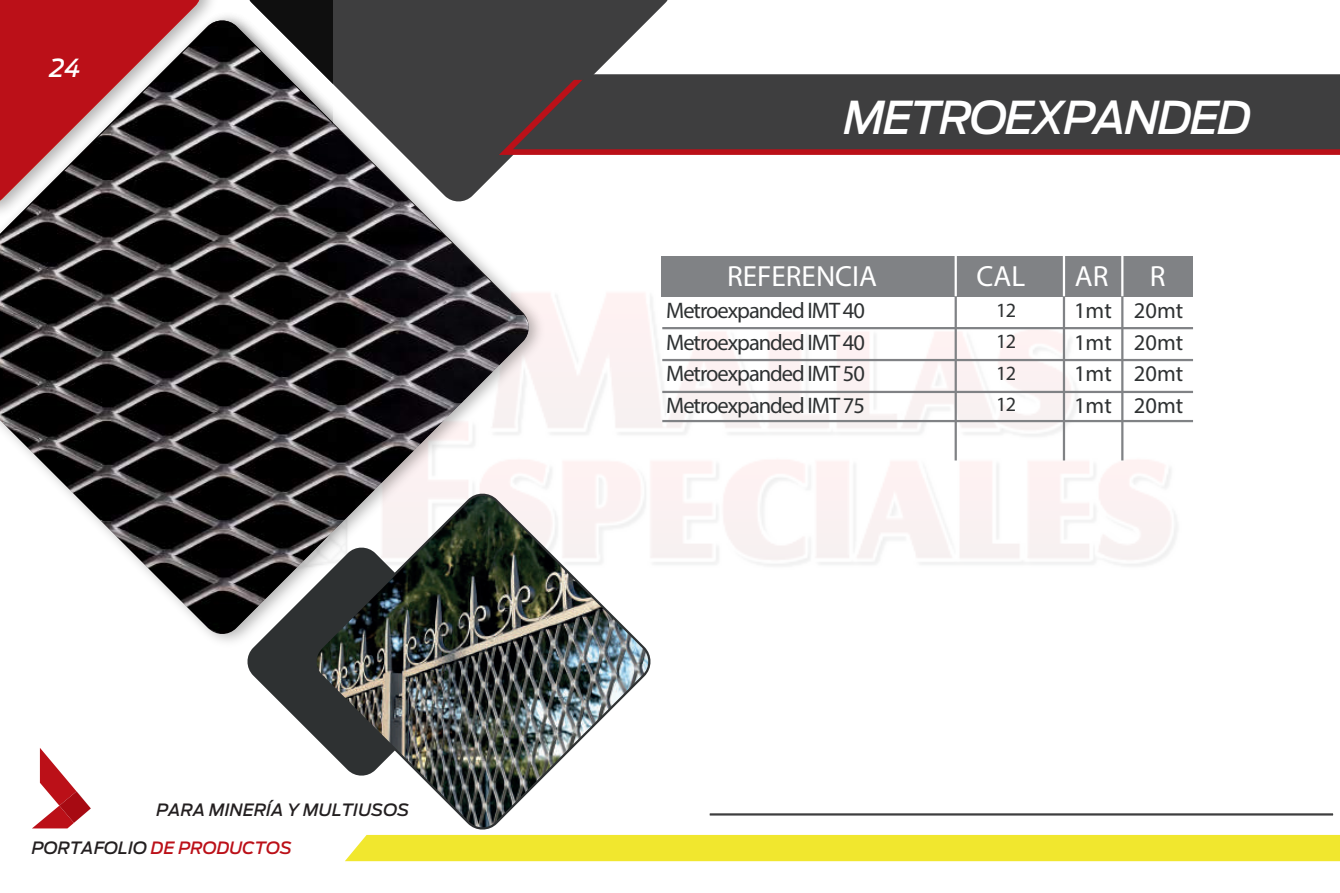
<style>
.page{position:relative;width:1340px;height:893px;background:#fff}
.page>*{position:absolute;margin:0;border:0;box-sizing:border-box;transform-origin:0 0}
.t1{font:italic 500 45px "Ford Antenna";letter-spacing:-.04em;color:#fff}
.t2{font:29.25px "Myriad Pro";color:#fff}
.t3{font:italic 500 24.75px "Ford Antenna";color:#fff}
.t4{font:22.5px/31.5px "Myriad Pro";letter-spacing:-.045em;color:#2e3132;text-align:justify}
.t5{font:20.25px/31.5px "Myriad Pro";letter-spacing:-.05em;color:#2e3132;text-align:justify}
.t6{font:italic 500 16.88px "Ford Antenna";color:#bb1018}
.t7{font:italic 500 16.88px "Ford Antenna";color:#231f20}
.s1{color:#231f20}
</style>
<div class="page">
<div style="left:662px;top:256px;width:530px;height:40px;background:#808285"></div>
<hr style="left:954px;top:296px;width:2px;height:164px;background:#808285">
<hr style="left:1062px;top:296px;width:3px;height:164px;background:#808285">
<hr style="left:1121px;top:296px;width:2px;height:164px;background:#808285">
<hr style="left:954px;top:256px;width:2px;height:40px;background:#fff">
<hr style="left:1062px;top:256px;width:3px;height:40px;background:#fff">
<hr style="left:1121px;top:256px;width:2px;height:40px;background:#fff">
<hr style="left:662px;top:327px;width:530px;height:2px;background:#808285">
<hr style="left:662px;top:359px;width:530px;height:2px;background:#808285">
<hr style="left:662px;top:391px;width:530px;height:2px;background:#808285">
<hr style="left:662px;top:420px;width:530px;height:2px;background:#808285">
<svg style="left:332px;top:0;width:336px;height:74px;fill:#3e3e3f"></svg>
<img style="left:203px;top:0;width:129px;height:21px">
<svg style="left:530px;top:149px;width:809px;height:6px;background:#b6151d"></svg>
<div style="left:530px;top:74px;width:809px;height:75px;background:#3e3e3f"></div>
<div style="left:0;top:0;width:203px;height:21px;background:#bb1018"></div>
<hr style="left:709px;top:813px;width:623px;height:2px;background:#3e3e3f">
<div style="left:345px;top:835px;width:994px;height:26px;background:#f1e72e"></div>
<svg style="left:32px;top:748px;width:59px;height:80px"></svg>
<img style="left:0;top:21px;width:530px;height:615px">
<svg style="left:245px;top:546px;width:65px;height:186px"></svg>
<img style="left:310px;top:490px;width:344px;height:340px">
<p class="t3" style="left:50px;top:47px;width:33px">24</p>
<p class="t7" style="left:156px;top:795px;width:254px">PARA MINERÍA Y MULTIUSOS</p>
<p class="t6" style="left:32px;top:833px;width:262px"><span class="s1">PORTAFOLIO</span> DE PRODUCTOS</p>
<h1 class="t1" style="left:843px;top:78px;width:409px">METROEXPANDED</h1>
<h2 class="t2" style="left:727px;top:259px;width:151px">REFERENCIA</h2>
<h2 class="t2" style="left:976px;top:259px;width:50px">CAL</h2>
<h2 class="t2" style="left:1074px;top:259px;width:35px">AR</h2>
<h2 class="t2" style="left:1149px;top:259px;width:17px">R</h2>
<p class="t4" style="left:666px;top:295px;width:200px">Metroexpanded IMT 40<br>Metroexpanded IMT 40<br>Metroexpanded IMT 50<br>Metroexpanded IMT 75</p>
<p class="t4" style="left:1074px;top:295px;width:39px">1mt 1mt 1mt 1mt</p>
<p class="t4" style="left:1133px;top:295px;width:51px">20mt 20mt 20mt 20mt</p>
<p class="t5" style="left:996px;top:294px;width:21px">12<br>12<br>12<br>12</p>
</div>
